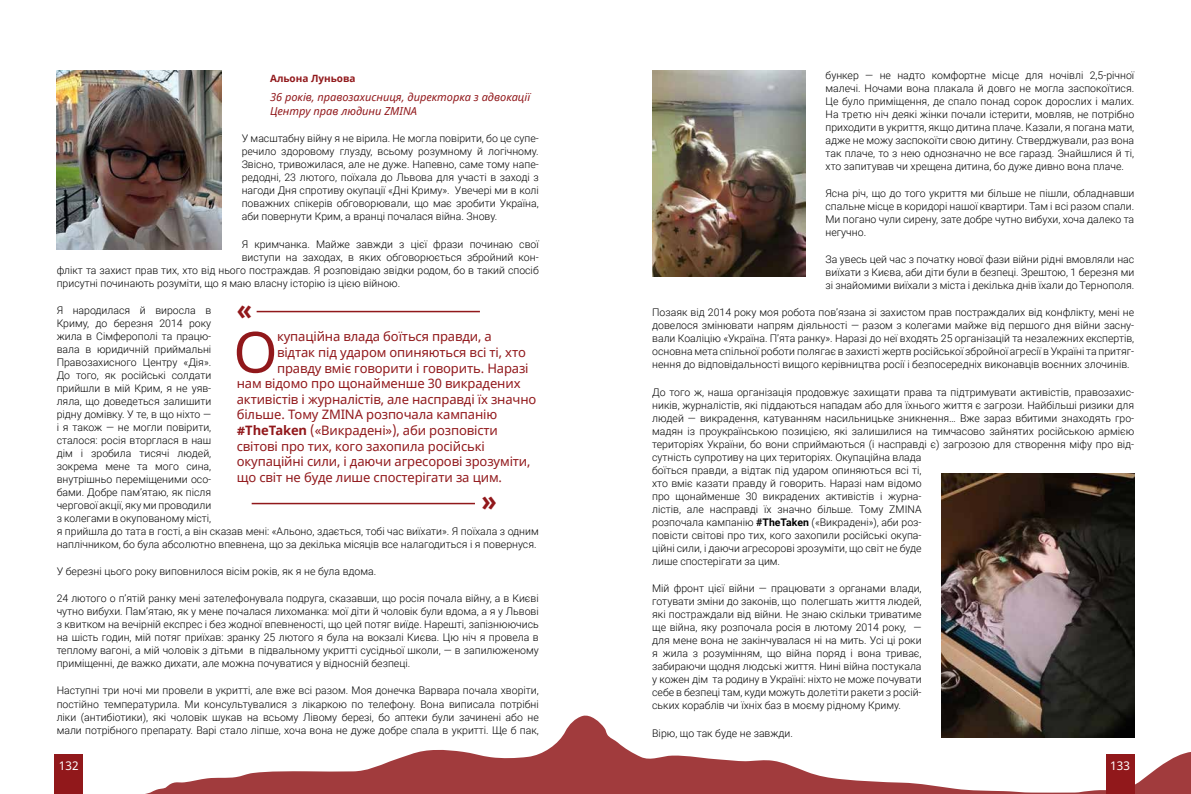
<style>
.page{position:relative;width:1191px;height:794px;background:#fff}
.page>*{position:absolute;margin:0;border:0;box-sizing:border-box;transform-origin:0 0}
.t1{font:56.7px "Noto Sans";color:#91181b}
.t2{font:700 28px "Futuris C";color:#91181b}
.t3{font:13px "Noto Sans";letter-spacing:-.01em;color:#91181b}
.t4{font:12px "Noto Sans";color:#fff}
.t5{font:italic 11px/14px "Noto Sans";color:#91181b}
.t6{font:300 10.5px/13px "Roboto";color:#000;text-align:justify}
.t7{font:700 10px "Noto Sans";color:#91181b}
.s1{font-weight:700}
</style>
<div class="page">
<div style="left:55px;top:754px;width:28px;height:40px;background:#91181b"></div>
<img style="left:57px;top:71px;width:165px;height:178px">
<hr style="left:257px;top:311px;width:223px;height:1px;background:#91181b">
<hr style="left:252px;top:503px;width:223px;height:1px;background:#91181b">
<img style="left:941px;top:473px;width:193px;height:241px">
<img style="left:652px;top:71px;width:153px;height:205px">
<svg style="left:145px;top:714px;width:1046px;height:80px"></svg>
<p class="t7" style="left:270px;top:71px;width:87px">Альона Луньова</p>
<p class="t5" style="left:270px;top:90px;width:261px">36 років, правозахисниця, директорка з адвокації<br>Центру прав людини ZMINA</p>
<p class="t6" style="left:242px;top:132px;width:298px">У масштабну війну я не вірила. Не могла повірити, бо це супе&shy;речило здоровому глузду, всьому розумному й логічному.<br>Звісно, тривожилася, але не дуже. Напевно, саме тому напе&shy;редодні, 23 лютого, поїхала до Львова для участі в заході з нагоди Дня спротиву окупації «Дні Криму». Увечері ми в колі поважних спікерів обговорювали, що має зробити Україна, аби повернути Крим, а вранці почалася війна. Знову.</p>
<p class="t6" style="left:242px;top:237px;width:298px">Я кримчанка. Майже завжди з цієї фрази починаю свої</p>
<p class="t6" style="left:242px;top:250px;width:298px">виступи на заходах, в яких обговорюється збройний кон-</p>
<p class="t6" style="left:57px;top:263px;width:483px">флікт та захист прав тих, хто від нього постраждав. Я розповідаю звідки родом, бо в такий спосіб</p>
<p class="t6" style="left:57px;top:276px;width:345px">присутні починають розуміти, що я маю власну історію із цією війною.</p>
<p class="t6" style="left:57px;top:303px;width:483px;text-align:left">Я народилася й виросла в<br>Криму, до березня 2014 року<br>жила в Сімферополі та працю-<br>вала в юридичній приймальні<br>Правозахисного Центру «Дія».<br>До того, як російські солдати<br>прийшли в мій Крим, я не уяв-<br>ляла, що доведеться залишити<br>рідну домівку. У те, в що ніхто —<br>і я також — не могли повірити,<br>сталося: росія вторглася в наш<br>дім і зробила тисячі людей,<br>зокрема мене та мого сина,<br>внутрішньо переміщеними осо-<br>бами. Добре пам’ятаю, як після<br>чергової акції, яку ми проводили<br>з колегами в окупованому місті,<br>я прийшла до тата в гості, а він сказав мені: «Альоно, здається, тобі час виїхати». Я поїхала з одним наплічником, бо була абсолютно впевнена, що за декілька місяців все налагодиться і я повернуся.</p>
<p class="t6" style="left:57px;top:564px;width:321px">У березні цього року виповнилося вісім років, як я не була вдома.</p>
<p class="t6" style="left:57px;top:591px;width:483px">24 лютого о п’ятій ранку мені зателефонувала подруга, сказавши, що росія почала війну, а в Києві чутно вибухи. Пам’ятаю, як у мене почалася лихоманка: мої діти й чоловік були вдома, а я у Львові з квитком на вечірній експрес і без жодної впевненості, що цей потяг виїде. Нарешті, запізнюючись на шість годин, мій потяг приїхав: зранку 25 лютого я була на вокзалі Києва. Цю ніч я провела в теплому вагоні, а мій чоловік з дітьми в підвальному укритті сусідньої школи, — в запилюженому приміщенні, де важко дихати, але можна почуватися у відносній безпеці.</p>
<p class="t6" style="left:57px;top:684px;width:483px">Наступні три ночі ми провели в укритті, але вже всі разом. Моя донечка Варвара почала хворіти, постійно температурила. Ми консультувалися з лікаркою по телефону. Вона виписала потрібні ліки (антибіотики), які чоловік шукав на всьому Лівому березі, бо аптеки були зачинені або не мали потрібного препарату. Варі стало ліпше, хоча вона не дуже добре спала в укритті. Ще б пак,</p>
<h2 class="t2" style="left:237px;top:293px;width:17px">«</h2>
<h1 class="t1" style="left:233px;top:313px;width:46px">О</h1>
<p class="t3" style="left:277px;top:328px;width:216px">купаційна влада боїться правди, а</p>
<p class="t3" style="left:277px;top:343px;width:250px">відтак під ударом опиняються всі ті, хто</p>
<p class="t3" style="left:277px;top:359px;width:253px">правду вміє говорити і говорить. Наразі</p>
<p class="t3" style="left:237px;top:374px;width:285px">нам відомо про щонайменше 30 викрадених</p>
<p class="t3" style="left:237px;top:390px;width:301px">активістів і журналістів, але насправді їх значно</p>
<p class="t3" style="left:237px;top:406px;width:262px">більше. Тому ZMINA розпочала кампанію</p>
<p class="t3" style="left:237px;top:421px;width:263px"><span class="s1">#TheTaken</span> («Викрадені»), аби розповісти</p>
<p class="t3" style="left:237px;top:437px;width:249px">світові про тих, кого захопила російські</p>
<p class="t3" style="left:237px;top:452px;width:295px">окупаційні сили, і даючи агресорові зрозуміти,</p>
<p class="t3" style="left:237px;top:468px;width:267px">що світ не буде лише спостерігати за цим.</p>
<h2 class="t2" style="left:497px;top:521px;width:17px;rotate:-180deg">«</h2>
<p class="t6" style="left:825px;top:68px;width:310px">бункер — не надто комфортне місце для ночівлі 2,5-річної малечі. Ночами вона плакала й довго не могла заспокоїтися.<br>Це було приміщення, де спало понад сорок дорослих і малих.<br>На третю ніч деякі жінки почали істерити, мовляв, не потрібно приходити в укриття, якщо дитина плаче. Казали, я погана мати, адже не можу заспокоїти свою дитину. Стверджували, раз вона так плаче, то з нею однозначно не все гаразд. Знайшлися й ті, хто запитував чи хрещена дитина, бо дуже дивно вона плаче.</p>
<p class="t6" style="left:825px;top:186px;width:310px">Ясна річ, що до того укриття ми більше не пішли, обладнавши спальне місце в коридорі нашої квартири. Там і всі разом спали.<br>Ми погано чули сирену, зате добре чутно вибухи, хоча далеко та негучно.</p>
<p class="t6" style="left:825px;top:252px;width:310px">За увесь цей час з початку нової фази війни рідні вмовляли нас виїхати з Києва, аби діти були в безпеці. Зрештою, 1 березня ми зі знайомими виїхали з міста і декілька днів їхали до Тернополя.</p>
<p class="t6" style="left:652px;top:306px;width:483px">Позаяк від 2014 року моя робота пов’язана зі захистом прав постраждалих від конфлікту, мені не довелося змінювати напрям діяльності — разом з колегами майже від першого дня війни засну&shy;вали Коаліцію «Україна. П’ята ранку». Наразі до неї входять 25 організацій та незалежних експертів, основна мета спільної роботи полягає в захисті жертв російської збройної агресії в Україні та притяг&shy;нення до відповідальності вищого керівництва росії і безпосередніх виконавців воєнних злочинів.</p>
<p class="t6" style="left:652px;top:385px;width:483px;text-align:left">До того ж, наша організація продовжує захищати права та підтримувати активістів, правозахис&shy;ників, журналістів, які піддаються нападам або для їхнього життя є загрози. Найбільші ризики для людей — викрадення, катуванням насильницьке зникнення… Вже зараз вбитими знаходять гро&shy;мадян із проукраїнською позицією, які залишилися на тимчасово зайнятих російською армією територіях України, бо вони сприймаються (і насправді є) загрозою для створення міфу про від&shy;сутність супротиву на цих територіях. Окупаційна влада<br>боїться правди, а відтак під ударом опиняються всі ті,<br>хто вміє казати правду й говорить. Наразі нам відомо<br>про щонайменше 30 викрадених активістів і журна-<br>лістів, але насправді їх значно більше. Тому ZMINA<br>розпочала кампанію <span class="s1">#TheTaken</span> («Викрадені»), аби роз-<br>повісти світові про тих, кого захопили російські окупа-<br>ційні сили, і даючи агресорові зрозуміти, що світ не буде<br>лише спостерігати за цим.</p>
<p class="t6" style="left:652px;top:581px;width:271px">Мій фронт цієї війни — працювати з органами влади, готувати зміни до законів, що полегшать життя людей, які постраждали від війни. Не знаю скільки триватиме ще війна, яку розпочала росія в лютому 2014 року, — для мене вона не закінчувалася ні на мить. Усі ці роки я жила з розумінням, що війна поряд і вона триває, забираючи щодня людські життя. Нині війна постукала у кожен дім та родину в Україні: ніхто не може почувати себе в безпеці там, куди можуть долетіти ракети з росій&shy;ських кораблів чи їхніх баз в моєму рідному Криму.</p>
<p class="t6" style="left:652px;top:726px;width:142px">Вірю, що так буде не завжди.</p>
<p class="t4" style="left:59px;top:757px;width:21px">132</p>
<p class="t4" style="left:1110px;top:757px;width:21px">133</p>
</div>
